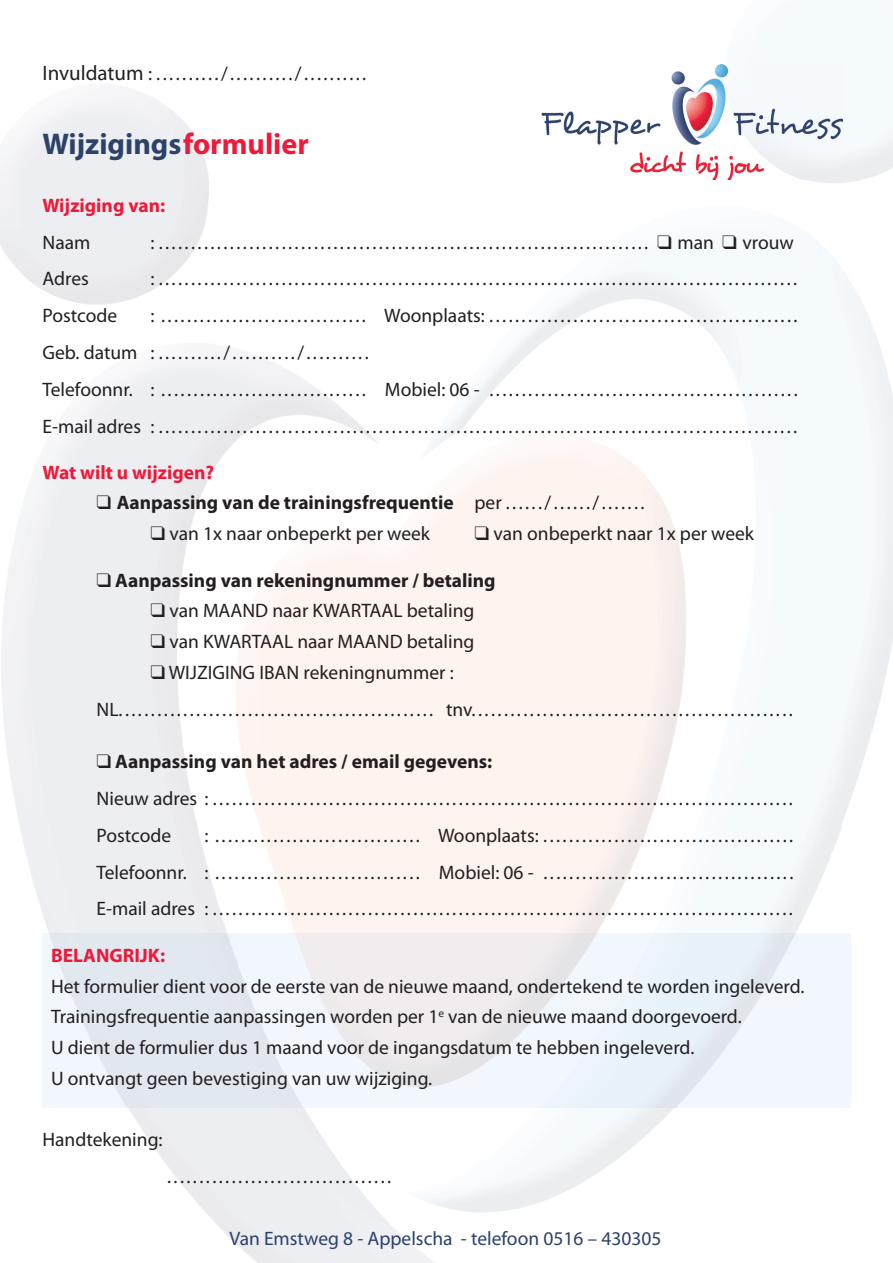
<style>
.page{position:relative;width:893px;height:1263px;background:#fff}
.page>*{position:absolute;margin:0;border:0;box-sizing:border-box;transform-origin:0 0}
.t1{font:700 30px "Myriad Pro";color:#2c426a}
.t2{font:19.5px/36.8px "Myriad Pro";color:#231f20}
.t3{font:700 19.5px "Myriad Pro";color:#231f20}
.t4{font:700 19.5px "Myriad Pro";color:#ed1a3a}
.t5{font:19.5px "Myriad Pro";color:#2c426a}
.s1{font-size:21px}
.s2{color:#ed1a3a}
.s3{font-weight:400}
.s4{font-weight:700}
</style>
<div class="page">
<img style="left:42px;top:947px;width:1px;height:161px">
<img style="left:541px;top:65px;width:302px;height:115px">
<p class="t2" style="left:43px;top:56px;width:325px"><span class="s1">Invuldatum</span> : ........../........../..........</p>
<h1 class="t1" style="left:43px;top:127px;width:268px">Wijzigings <span class="s2">formulier</span></h1>
<p class="t4" style="left:43px;top:194px;width:124px">Wijziging van:</p>
<p class="t2" style="left:43px;top:224px;width:49px">Naam</p>
<p class="t2" style="left:151px;top:224px;width:645px">: ............................................................................ ❑ man ❑ vrouw</p>
<p class="t2" style="left:43px;top:261px;width:48px">Adres</p>
<p class="t2" style="left:151px;top:261px;width:648px">: ...................................................................................................</p>
<p class="t2" style="left:43px;top:298px;width:76px">Postcode</p>
<p class="t2" style="left:43px;top:298px;width:757px;text-indent:108px">: ................................ Woonplaats: ................................................<br>Geb. datum : ........../........../..........<br>Telefoonnr. : ................................ Mobiel: 06 - ................................................<br>E-mail adres : ...................................................................................................</p>
<p class="t4" style="left:43px;top:461px;width:173px">Wat wilt u wijzigen?</p>
<p class="t3" style="left:97px;top:492px;width:550px">❑ Aanpassing van de trainingsfrequentie <span class="s3">per ....../....../.......</span></p>
<p class="t2" style="left:151px;top:516px;width:281px">❑ van 1x naar onbeperkt per week</p>
<p class="t2" style="left:475px;top:516px;width:281px">❑ van onbeperkt naar 1x per week</p>
<p class="t3" style="left:96px;top:569px;width:401px">❑ Aanpassing van rekeningnummer / betaling</p>
<p class="t2" style="left:150px;top:593px;width:325px">❑ van MAAND naar KWARTAAL betaling</p>
<p class="t2" style="left:150px;top:624px;width:325px">❑ van KWARTAAL naar MAAND betaling</p>
<p class="t2" style="left:96px;top:654px;width:698px;text-indent:54px">❑ WIJZIGING IBAN rekeningnummer :<br>NL................................................. tnv..................................................</p>
<p class="t2" style="left:96px;top:744px;width:698px">❑ <span class="s4">Aanpassing van het adres / email gegevens:<br></span>Nieuw adres : ..........................................................................................<br>Postcode</p>
<p class="t2" style="left:96px;top:817px;width:698px;text-align:justify;text-indent:108px">: ................................ Woonplaats: .......................................<br>Telefoonnr. : ................................ Mobiel: 06 - .......................................<br>E-mail adres : ..........................................................................................</p>
<p class="t4" style="left:51px;top:944px;width:116px">BELANGRIJK:</p>
<p class="t2" style="left:51px;top:971px;width:755px;line-height:30.8px">Het formulier dient voor de eerste van de nieuwe maand, ondertekend te worden ingeleverd.<br>Trainingsfrequentie aanpassingen worden per 1<sup>e</sup> van de nieuwe maand doorgevoerd.<br>U dient de formulier dus 1 maand voor de ingangsdatum te hebben ingeleverd.<br>U ontvangt geen bevestiging van uw wijziging.</p>
<p class="t2" style="left:43px;top:1122px;width:122px">Handtekening:</p>
<p class="t2" style="left:167px;top:1158px;width:226px">...................................</p>
<p class="t5" style="left:229px;top:1228px;width:433px">Van Emstweg 8 - Appelscha - telefoon 0516 – 430305</p>
</div>
